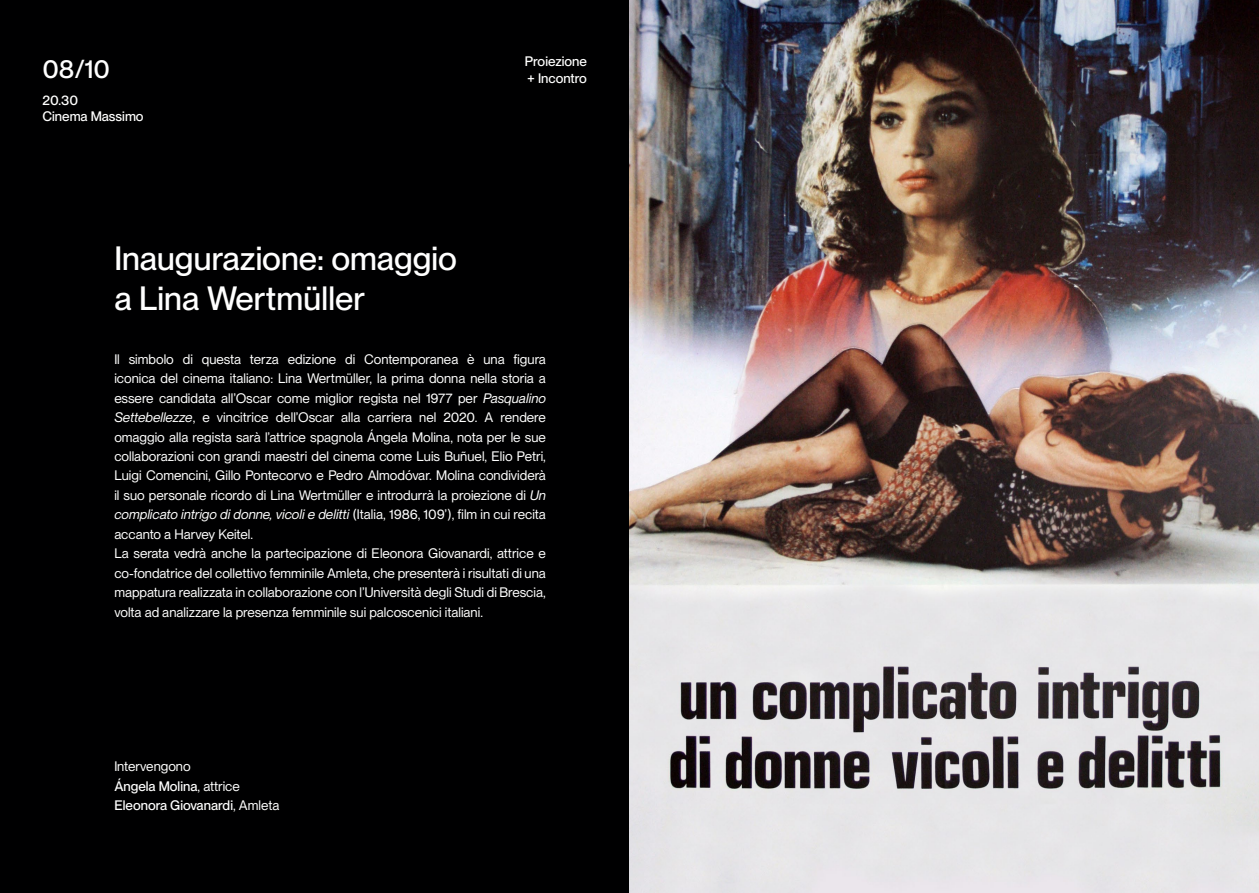
<style>
.page{position:relative;width:1259px;height:893px;background:#000001}
.page>*{position:absolute;margin:0;border:0;box-sizing:border-box;transform-origin:0 0}
.t1{font:500 33px/39.6px "PP Neue Montreal";color:#fff}
.t2{font:500 25.5px "PP Neue Montreal";color:#fff}
.t3{font:13.5px/19.5px "PP Neue Montreal";color:#fff}
.t4{font:500 13.5px/19.5px "PP Neue Montreal";color:#fff}
.s1{font-style:italic}
.s2{font-weight:400}
</style>
<div class="page">
<img style="left:629px;top:0;width:630px;height:893px">
<h2 class="t2" style="left:43px;top:54px;width:69px">08/10</h2>
<p class="t4" style="left:43px;top:92px;width:103px;line-height:16.5px">20.30<br>Cinema Massimo</p>
<h1 class="t1" style="left:114px;top:239px;width:344px">Inaugurazione: omaggio a Lina Wertmüller</h1>
<p class="t4" style="left:525px;top:52px;width:64px">Proiezione</p>
<p class="t4" style="left:527px;top:68px;width:61px">+ Incontro</p>
<p class="t3" style="left:114px;top:349px;width:433px">Il simbolo di questa terza edizione di Contemporanea è una figura iconica del cinema italiano: Lina Wertmüller, la prima donna nella storia a essere candidata all’Oscar come miglior regista nel 1977 per <span class="s1">Pasqualino Settebellezze</span>, e vincitrice dell’Oscar alla carriera nel 2020. A rendere omaggio alla regista sarà l’attrice spagnola Ángela Molina, nota per le sue collaborazioni con grandi maestri del cinema come Luis Buñuel, Elio Petri, Luigi Comencini, Gillo Pontecorvo e Pedro Almodóvar. Molina condividerà il suo personale ricordo di Lina Wertmüller e introdurrà la proiezione di <span class="s1">Un complicato intrigo di donne, vicoli e delitti</span> (Italia, 1986, 109’), film in cui recita accanto a Harvey Keitel.<br>La serata vedrà anche la partecipazione di Eleonora Giovanardi, attrice e co-fondatrice del collettivo femminile Amleta, che presenterà i risultati di una mappatura realizzata in collaborazione con l’Università degli Studi di Brescia, volta ad analizzare la presenza femminile sui palcoscenici italiani.</p>
<p class="t4" style="left:114px;top:757px;width:167px"><span class="s2">Intervengono<br></span>Ángela Molina<span class="s2">, attrice<br></span>Eleonora Giovanardi<span class="s2">, Amleta</span></p>
</div>
